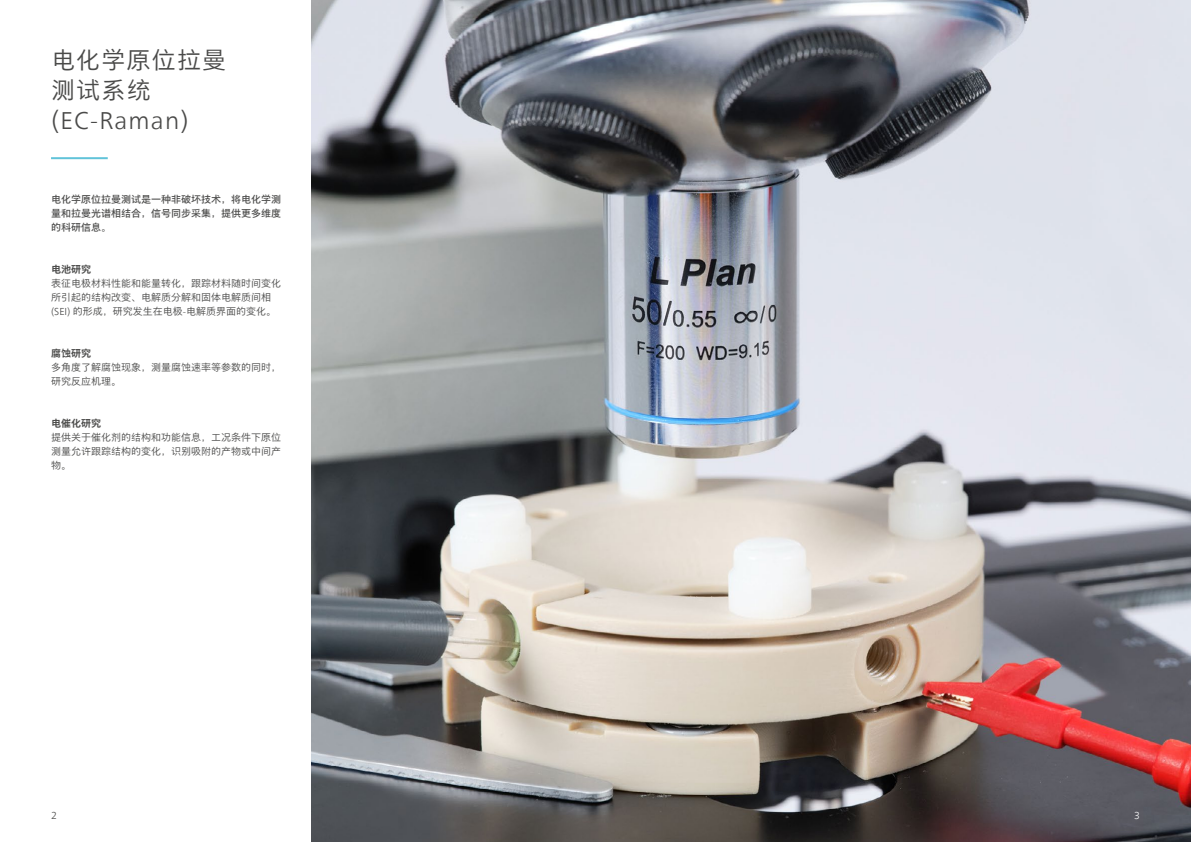
<style>
.page{position:relative;width:1191px;height:842px;background:#fff}
.page>*{position:absolute;margin:0;border:0;box-sizing:border-box;transform-origin:0 0}
.t1{font:300 24px/30px "M Xiang He Hei SC Pro";letter-spacing:.05em;color:#4a4a49}
.t2{font:300 24px "Neue Frutiger World";letter-spacing:.05em;color:#4a4a49}
.t3{font:300 10px/14px "M Xiang He Hei SC Pro";color:#4a4a49}
.t4{font:10px/14px "M Xiang He Hei SC Pro";color:#4a4a49;text-align:justify}
.t5{font:700 10px "M Xiang He Hei SC Pro";color:#4a4a49}
.t6{font:300 10px "Neue Frutiger World";color:#4a4a49}
.t7{font:300 10px "Neue Frutiger World";color:#fff}
.s1{font-family:"M Xiang He Hei SC Pro"}
.s2{font-family:"Neue Frutiger World"}
</style>
<div class="page">
<img style="left:312px;top:0;width:879px;height:842px">
<hr style="left:51px;top:157px;width:57px;height:2px;background:#61c3d9">
<h1 class="t1" style="left:51px;top:45px;width:177px">电化学原位拉曼测试系统</h1>
<h1 class="t2" style="left:51px;top:102px;width:139px"><span class="s1">(</span>EC-Raman<span class="s1">)</span></h1>
<p class="t4" style="left:51px;top:192px;width:231px">电化学原位拉曼测试是一种非破坏技术，将电化学测量和拉曼光谱相结合，信号同步采集，提供更多维度的科研信息。</p>
<p class="t5" style="left:51px;top:263px;width:42px">电池研究</p>
<p class="t3" style="left:51px;top:276px;width:231px">表征电极材料性能和能量转化，跟踪材料随时间变化所引起的结构改变、电解质分解和固体电解质间相<span class="s2">(SEI)</span> 的形成，研究发生在电极<span class="s2">-</span>电解质界面的变化。</p>
<p class="t5" style="left:51px;top:347px;width:42px">腐蚀研究</p>
<p class="t3" style="left:51px;top:360px;width:231px">多角度了解腐蚀现象，测量腐蚀速率等参数的同时，研究反应机理。</p>
<p class="t5" style="left:51px;top:417px;width:52px">电催化研究</p>
<p class="t3" style="left:51px;top:430px;width:231px;text-align:justify">提供关于催化剂的结构和功能信息，工况条件下原位测量允许跟踪结构的变化，识别吸附的产物或中间产物。</p>
<p class="t6" style="left:51px;top:808px;width:7px">2</p>
<p class="t7" style="left:1134px;top:808px;width:7px">3</p>
</div>
